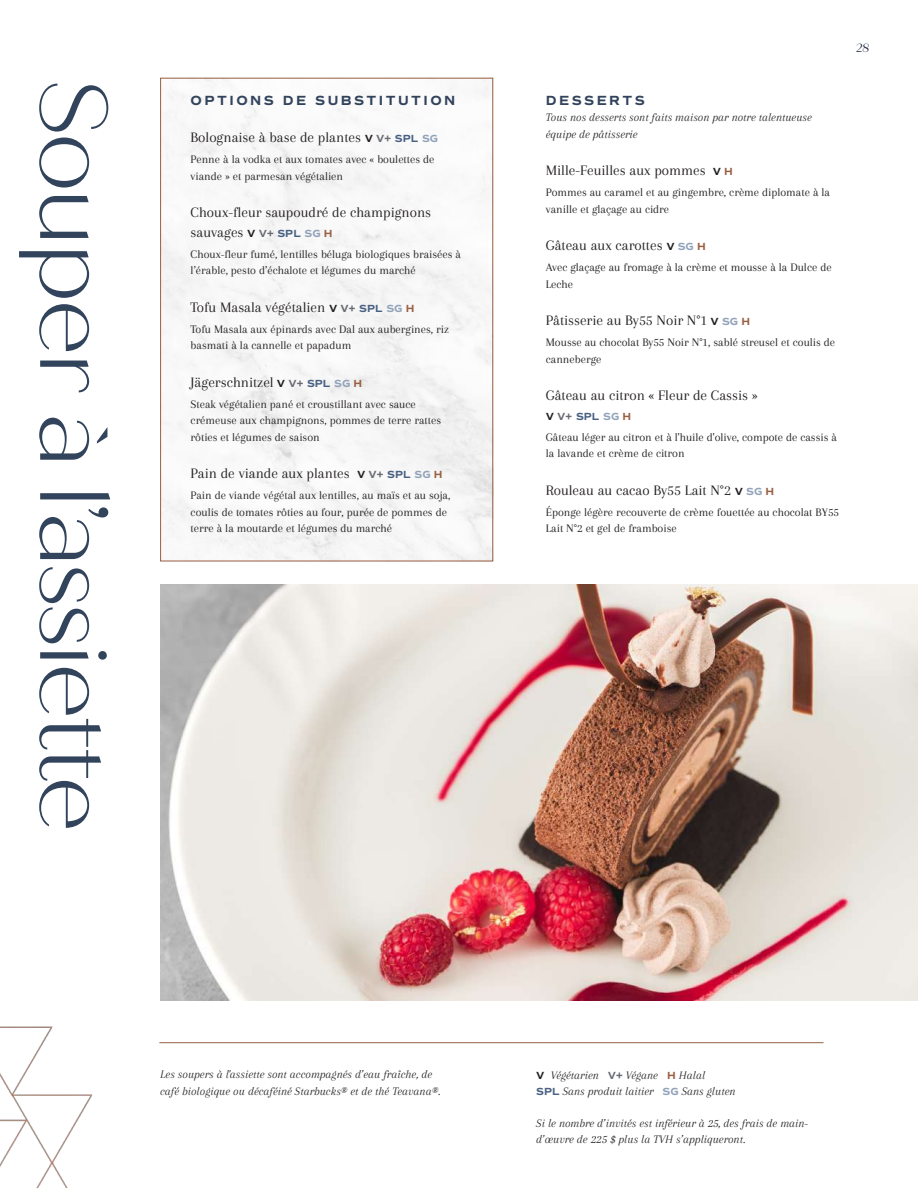
<style>
.page{position:relative;width:918px;height:1188px;background:#fff}
.page>*{position:absolute;margin:0;border:0;box-sizing:border-box;transform-origin:0 0}
.t1{font:300 96px "Quiche Sans";letter-spacing:-.05em;color:#32435c}
.t2{font:15px/19.5px "Arapey";color:#231f20}
.t3{font:700 13.5px "Commuters Sans";letter-spacing:.18em;color:#32435c}
.t4{font:12px/16.5px "Arapey";color:#231f20}
.t5{font:italic 12px/16.5px "Arapey";color:#231f20}
.t6{font:italic 12px "Quiche Sans";color:#232e40}
.t7{font:700 10.5px "Commuters Sans";color:#486084}
.s1{font-family:"Commuters Sans";font-weight:700;font-size:10.5px}
.s2{font-family:"Commuters Sans";font-weight:700;font-size:10.5px;color:#696b73}
.s3{font-family:"Commuters Sans";font-weight:700;font-size:10.5px;color:#486084}
.s4{font-family:"Commuters Sans";font-weight:700;font-size:10.5px;color:#93a3ba}
.s5{font-family:"Commuters Sans";font-weight:700;font-size:10.5px;color:#995f42}
.s6{color:#231f20}
.s7{color:#696b73}
.s8{color:#93a3ba}
.s9{color:#995f42}
.s10{font-family:"Commuters Sans";font-weight:700;font-style:normal;font-size:10.5px}
.s11{font-family:"Commuters Sans";font-weight:700;font-style:normal;font-size:10.5px;color:#696b73}
.s12{font-family:"Commuters Sans";font-weight:700;font-style:normal;font-size:10.5px;color:#995f42}
.s13{font-family:"Commuters Sans";font-weight:700;font-style:normal;font-size:10.5px;color:#486084}
.s14{font-family:"Commuters Sans";font-weight:700;font-style:normal;font-size:10.5px;color:#93a3ba}
</style>
<div class="page">
<div style="left:160px;top:78px;width:333px;height:483px;border:1px solid #995f42"></div>
<img style="left:160px;top:585px;width:758px;height:415px">
<img style="left:0;top:1026px;width:93px;height:162px">
<hr style="left:159px;top:1042px;width:665px;height:1px;background:#995f42">
<h1 class="t1" style="left:130px;top:78px;width:757px;rotate:90deg">Souper à l’assiette</h1>
<p class="t3" style="left:191px;top:92px;width:266px">OPTIONS DE SUBSTITUTION</p>
<p class="t2" style="left:191px;top:128px;width:249px">Bolognaise à base de plantes <span class="s1">V</span> <span class="s2">V+</span> <span class="s3">SPL</span> <span class="s4">SG</span></p>
<p class="t4" style="left:191px;top:151px;width:245px">Penne à la vodka et aux tomates avec « boulettes de viande » et parmesan végétalien</p>
<p class="t2" style="left:191px;top:203px;width:242px">Choux-fleur saupoudré de champignons sauvages <span class="s1">V</span> <span class="s2">V+</span> <span class="s3">SPL</span> <span class="s4">SG</span> <span class="s5">H</span></p>
<p class="t4" style="left:191px;top:246px;width:272px">Choux-fleur fumé, lentilles béluga biologiques braisées à l’érable, pesto d’échalote et légumes du marché</p>
<p class="t2" style="left:191px;top:297px;width:225px">Tofu Masala végétalien <span class="s1">V</span> <span class="s2">V+</span> <span class="s3">SPL</span> <span class="s4">SG</span> <span class="s5">H</span></p>
<p class="t4" style="left:191px;top:321px;width:260px">Tofu Masala aux épinards avec Dal aux aubergines, riz basmati à la cannelle et papadum</p>
<p class="t2" style="left:191px;top:372px;width:173px">Jägerschnitzel <span class="s1">V</span> <span class="s2">V+</span> <span class="s3">SPL</span> <span class="s4">SG</span> <span class="s5">H</span></p>
<p class="t4" style="left:191px;top:396px;width:252px">Steak végétalien pané et croustillant avec sauce crémeuse aux champignons, pommes de terre rattes rôties et légumes de saison</p>
<p class="t2" style="left:191px;top:464px;width:253px">Pain de viande aux plantes <span class="s1">V</span> <span class="s2">V+</span> <span class="s3">SPL</span> <span class="s4">SG</span> <span class="s5">H</span></p>
<p class="t4" style="left:191px;top:487px;width:261px">Pain de viande végétal aux lentilles, au maïs et au soja, coulis de tomates rôties au four, purée de pommes de terre à la moutarde et légumes du marché</p>
<p class="t3" style="left:546px;top:92px;width:101px">DESSERTS</p>
<p class="t5" style="left:546px;top:109px;width:268px">Tous nos desserts sont faits maison par notre talentueuse équipe de pâtisserie</p>
<p class="t2" style="left:546px;top:161px;width:188px">Mille-Feuilles aux pommes <span class="s1">V</span> <span class="s5">H</span></p>
<p class="t4" style="left:546px;top:184px;width:286px">Pommes au caramel et au gingembre, crème diplomate à la vanille et glaçage au cidre</p>
<p class="t2" style="left:546px;top:236px;width:161px">Gâteau aux carottes <span class="s1">V</span> <span class="s4">SG</span> <span class="s5">H</span></p>
<p class="t4" style="left:546px;top:259px;width:287px">Avec glaçage au fromage à la crème et mousse à la Dulce de<br>Leche</p>
<p class="t2" style="left:546px;top:311px;width:206px">Pâtisserie au By55 Noir N°1 <span class="s1">V</span> <span class="s4">SG</span> <span class="s5">H</span></p>
<p class="t4" style="left:546px;top:334px;width:291px">Mousse au chocolat By55 Noir N°1, sablé streusel et coulis de canneberge</p>
<p class="t2" style="left:546px;top:386px;width:213px">Gâteau au citron « Fleur de Cassis »</p>
<p class="t7" style="left:546px;top:410px;width:87px"><span class="s6">V</span> <span class="s7">V+</span> SPL <span class="s8">SG</span> <span class="s9">H</span></p>
<p class="t4" style="left:546px;top:429px;width:293px">Gâteau léger au citron et à l'huile d'olive, compote de cassis à la lavande et crème de citron</p>
<p class="t2" style="left:546px;top:480px;width:230px">Rouleau au cacao By55 Lait N°2 <span class="s1">V</span> <span class="s4">SG</span> <span class="s5">H</span></p>
<p class="t4" style="left:546px;top:504px;width:295px">Éponge légère recouverte de crème fouettée au chocolat BY55<br>Lait N°2 et gel de framboise</p>
<p class="t6" style="left:856px;top:40px;width:16px">28</p>
<p class="t5" style="left:160px;top:1066px;width:282px">Les soupers à l'assiette sont accompagnés d’eau fraîche, de café biologique ou décaféiné Starbucks® et de thé Teavana®.</p>
<p class="t5" style="left:536px;top:1067px;width:201px"><span class="s10">V</span> Végétarien <span class="s11">V+</span> Végane <span class="s12">H</span> Halal<br><span class="s13">SPL</span> Sans produit laitier <span class="s14">SG</span> Sans gluten</p>
<p class="t5" style="left:536px;top:1115px;width:273px">Si le nombre d’invités est inférieur à 25, des frais de main&shy;d’œuvre de 225 $ plus la TVH s’appliqueront.</p>
</div>
